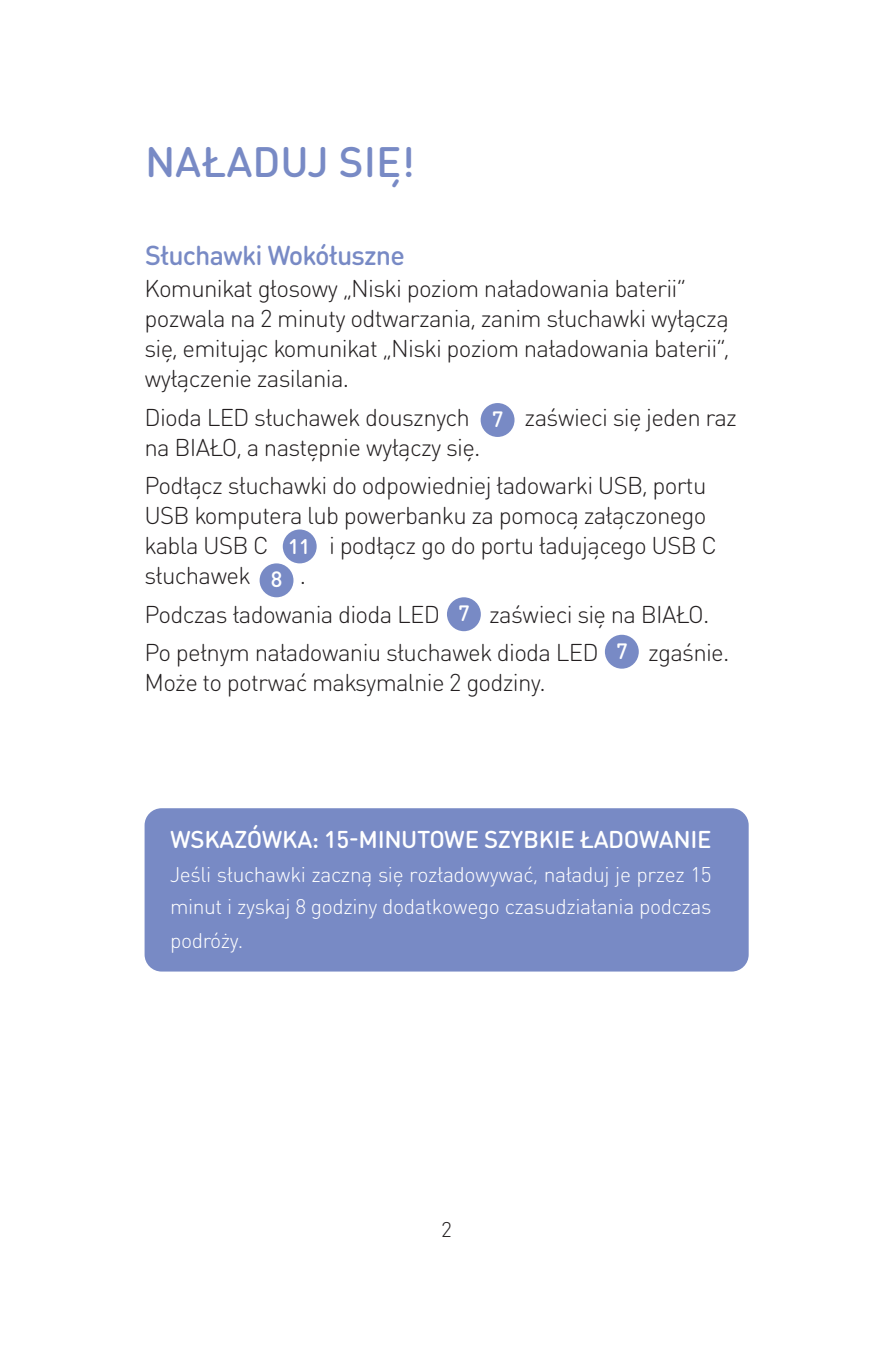
<style>
.page{position:relative;width:893px;height:1361px;background:#fff}
.page>*{position:absolute;margin:0;border:0;box-sizing:border-box;transform-origin:0 0}
.t1{font:500 42px "DIN Round Pro";color:#788ac5}
.t2{font:500 27px "DIN Round Pro";letter-spacing:-.03em;color:#788ac5}
.t3{font:300 24px/30px "DIN Round Pro";letter-spacing:-.03em;color:#231f20}
.t4{font:500 24px "DIN Round Pro";letter-spacing:-.015em;color:#fff}
.t5{font:500 21.9px "DIN Round Pro";color:#fff}
.t6{font:300 21px/32.1px "DIN Round Pro";letter-spacing:-.02em;color:#fff}
.t7{font:500 21px "DIN Round Pro";color:#fff}
.t8{font:300 21px "DIN Round Pro";color:#231f20}
.s1{font-size:12px}
</style>
<div class="page">
<div style="left:481px;top:403px;width:33px;height:34px;background:#788ac5;border-radius:50%"></div>
<div style="left:260px;top:563px;width:33px;height:34px;background:#788ac5;border-radius:50%"></div>
<div style="left:145px;top:808px;width:604px;height:163px;background:#788ac5;border-radius:17px"></div>
<div style="left:283px;top:529px;width:34px;height:34px;background:#788ac5;border-radius:50%"></div>
<div style="left:447px;top:597px;width:34px;height:34px;background:#788ac5;border-radius:50%"></div>
<div style="left:605px;top:635px;width:34px;height:33px;background:#788ac5;border-radius:50%"></div>
<h1 class="t1" style="left:145px;top:133px;width:272px">NAŁADUJ SIĘ!</h1>
<p class="t2" style="left:145px;top:237px;width:261px">Słuchawki Wokółuszne</p>
<p class="t3" style="left:144px;top:273px;width:586px">Komunikat głosowy „Niski poziom naładowania baterii” pozwala na 2 minuty odtwarzania, zanim słuchawki wyłączą się, emitując komunikat „Niski poziom naładowania baterii”, wyłączenie zasilania.</p>
<p class="t3" style="left:144px;top:401px;width:594px">Dioda LED słuchawek dousznych <span class="s1">[7]</span> zaświeci się jeden raz na BIAŁO, a następnie wyłączy się.</p>
<p class="t3" style="left:144px;top:470px;width:574px">Podłącz słuchawki do odpowiedniej ładowarki USB, portu USB komputera lub powerbanku za pomocą załączonego kabla USB C <span class="s1">[11]</span> i podłącz go do portu ładującego USB C słuchawek <span class="s1">[8]</span> .</p>
<p class="t3" style="left:144px;top:594px;width:586px;line-height:38.4px">Podczas ładowania dioda LED <span class="s1">[7]</span> zaświeci się na BIAŁO.<br>Po pełnym naładowaniu słuchawek dioda LED <span class="s1">[7]</span> zgaśnie.</p>
<p class="t3" style="left:144px;top:667px;width:403px">Może to potrwać maksymalnie 2 godziny.</p>
<p class="t5" style="left:492px;top:404px;width:13px">7</p>
<p class="t7" style="left:288px;top:532px;width:24px">11</p>
<p class="t5" style="left:271px;top:564px;width:13px">8</p>
<p class="t5" style="left:458px;top:598px;width:13px">7</p>
<p class="t5" style="left:616px;top:636px;width:13px">7</p>
<p class="t4" style="left:170px;top:823px;width:543px">WSKAZÓWKA: 15-MINUTOWE SZYBKIE ŁADOWANIE</p>
<p class="t6" style="left:170px;top:858px;width:543px">Jeśli słuchawki zaczną się rozładowywać, naładuj je przez 15 minut i zyskaj 8 godziny dodatkowego czasudziałania podczas</p>
<p class="t6" style="left:170px;top:924px;width:75px">podróży.</p>
<p class="t8" style="left:441px;top:1216px;width:12px">2</p>
</div>
